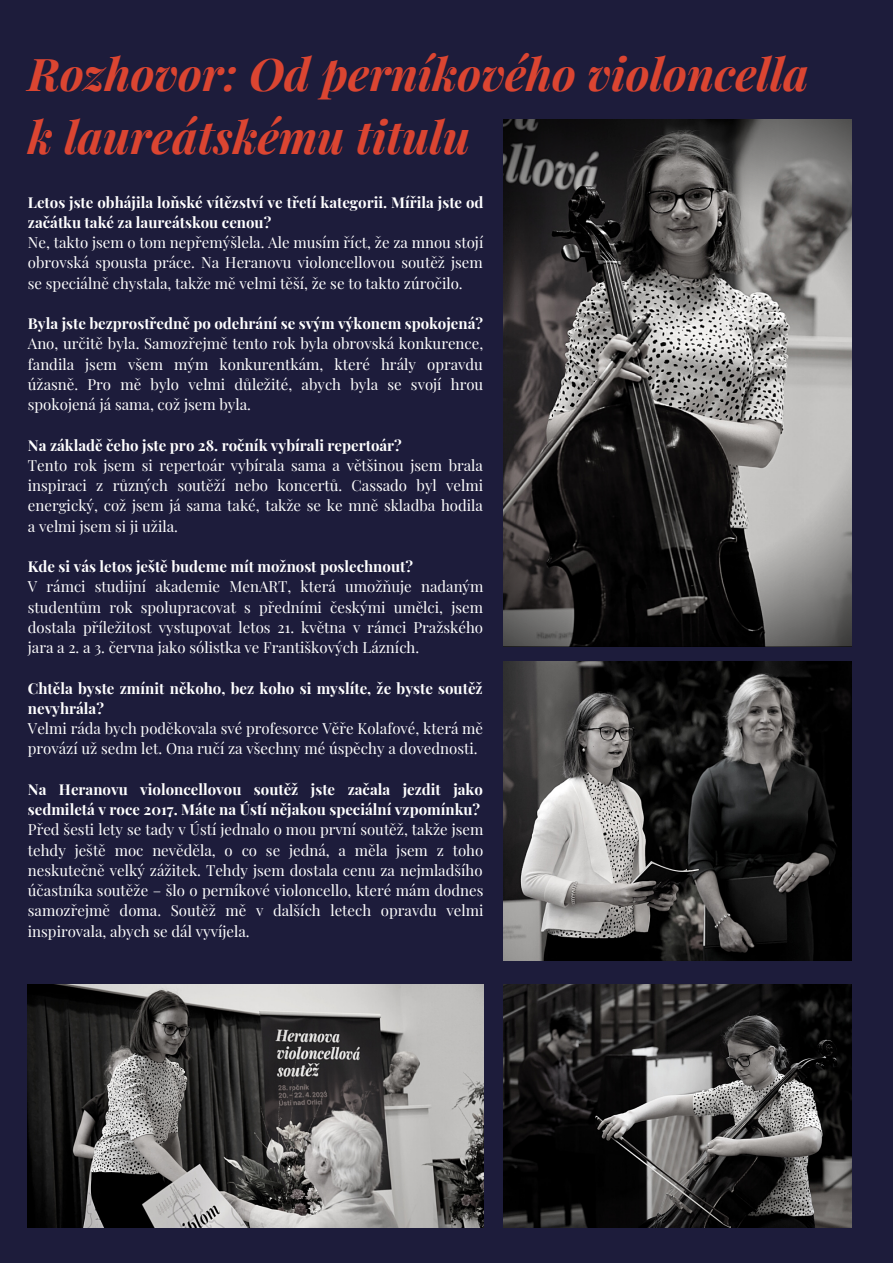
<style>
.page{position:relative;width:893px;height:1264px;background:#fff}
.page>*{position:absolute;margin:0;border:0;box-sizing:border-box;transform-origin:0 0}
.t1{font:italic 700 45.15px/63px "Playfair Display";color:#db4531}
.t2{font:15px/20.2px "Playfair Display";color:#fff;text-align:justify}
.t3{font:700 15px/20.2px "Playfair Display";color:#fff}
</style>
<div class="page">
<div style="left:0;top:0;width:892px;height:1262px;background:#1d1c3b"></div>
<svg style="left:504px;top:119px;width:347px;height:527px;background:#585756"></svg>
<img style="left:28px;top:984px;width:455px;height:243px">
<img style="left:504px;top:661px;width:347px;height:299px">
<img style="left:504px;top:984px;width:347px;height:243px">
<h1 class="t1" style="left:28px;top:41px;width:782px">Rozhovor: Od perníkového violoncella k laureátskému titulu</h1>
<p class="t3" style="left:28px;top:191px;width:457px">Letos jste obhájila loňské vítězství ve třetí kategorii. Mířila jste od začátku také za laureátskou cenou?</p>
<p class="t2" style="left:28px;top:232px;width:457px">Ne, takto jsem o tom nepřemýšlela. Ale musím říct, že za mnou stojí obrovská spousta práce. Na Heranovu violoncellovou soutěž jsem se speciálně chystala, takže mě velmi těší, že se to takto zúročilo.</p>
<p class="t3" style="left:28px;top:313px;width:456px">Byla jste bezprostředně po odehrání se svým výkonem spokojená?</p>
<p class="t2" style="left:28px;top:333px;width:457px">Ano, určitě byla. Samozřejmě tento rok byla obrovská konkurence, fandila jsem všem mým konkurentkám, které hrály opravdu úžasně. Pro mě bylo velmi důležité, abych byla se svojí hrou spokojená já sama, což jsem byla.</p>
<p class="t3" style="left:28px;top:434px;width:375px">Na základě čeho jste pro 28. ročník vybírali repertoár?</p>
<p class="t2" style="left:28px;top:454px;width:457px">Tento rok jsem si repertoár vybírala sama a většinou jsem brala inspiraci z různých soutěží nebo koncertů. Cassado byl velmi energický, což jsem já sama také, takže se ke mně skladba hodila a velmi jsem si ji užila.</p>
<p class="t3" style="left:28px;top:555px;width:386px">Kde si vás letos ještě budeme mít možnost poslechnout?</p>
<p class="t2" style="left:28px;top:576px;width:457px">V rámci studijní akademie MenART, která umožňuje nadaným studentům rok spolupracovat s předními českými umělci, jsem dostala příležitost vystupovat letos 21. května v rámci Pražského jara a 2. a 3. června jako sólistka ve Františkových Lázních.</p>
<p class="t3" style="left:28px;top:677px;width:456px">Chtěla byste zmínit někoho, bez koho si myslíte, že byste soutěž nevyhrála?</p>
<p class="t2" style="left:28px;top:717px;width:457px">Velmi ráda bych poděkovala své profesorce Věře Kolafové, která mě provází už sedm let. Ona ručí za všechny mé úspěchy a dovednosti.</p>
<p class="t3" style="left:28px;top:778px;width:456px">Na Heranovu violoncellovou soutěž jste začala jezdit jako sedmiletá v roce 2017. Máte na Ústí nějakou speciální vzpomínku?</p>
<p class="t2" style="left:28px;top:819px;width:457px">Před šesti lety se tady v Ústí jednalo o mou první soutěž, takže jsem tehdy ještě moc nevěděla, o co se jedná, a měla jsem z toho neskutečně velký zážitek. Tehdy jsem dostala cenu za nejmladšího účastníka soutěže – šlo o perníkové violoncello, které mám dodnes samozřejmě doma. Soutěž mě v dalších letech opravdu velmi inspirovala, abych se dál vyvíjela.</p>
</div>
